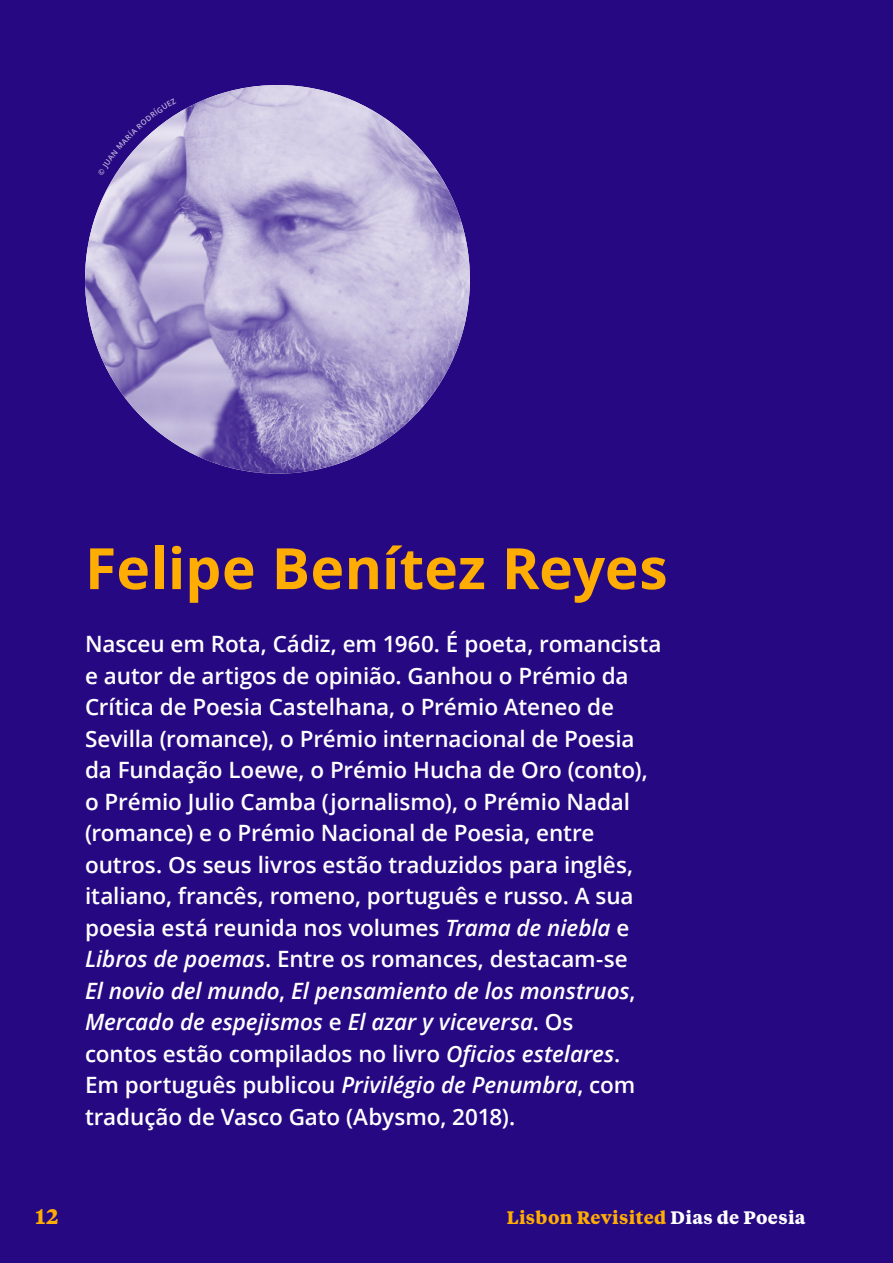
<style>
.page{position:relative;width:893px;height:1263px;background:#260882}
.page>*{position:absolute;margin:0;border:0;box-sizing:border-box;transform-origin:0 0}
.t1{font:700 57px "Open Sans";color:#ffac03}
.t2{font:600 22.5px/31.5px "Open Sans";letter-spacing:-.005em;color:#fff}
.t3{font:700 21px "Tiempos Text";color:#ffac03}
.t4{font:700 18px "Tiempos Text";letter-spacing:.02em;color:#ffac03}
.s1{font-style:italic}
.s2{color:#fff}
</style>
<div class="page">
<img style="left:85px;top:85px;width:385px;height:389px">
<svg style="left:98px;top:98px;width:78px;height:77px"></svg>
<h1 class="t1" style="left:85px;top:528px;width:584px">Felipe Benítez Reyes</h1>
<p class="t2" style="left:85px;top:628px;width:578px">Nasceu em Rota, Cádiz, em 1960. É poeta, romancista e autor de artigos de opinião. Ganhou o Prémio da Crítica de Poesia Castelhana, o Prémio Ateneo de Sevilla (romance), o Prémio internacional de Poesia da Fundação Loewe, o Prémio Hucha de Oro (conto),</p>
<p class="t2" style="left:85px;top:785px;width:552px">o Prémio Julio Camba (jornalismo), o Prémio Nadal (romance) e o Prémio Nacional de Poesia, entre outros. Os seus livros estão traduzidos para inglês, italiano, francês, romeno, português e russo. A sua poesia está reunida nos volumes <span class="s1">Trama de niebla</span> e <span class="s1">Libros de poemas</span>. Entre os romances, destacam-se <span class="s1">El novio del mundo</span>, <span class="s1">El pensamiento de los monstruos</span>, <span class="s1">Mercado de espejismos</span> e <span class="s1">El azar y viceversa</span>. Os contos estão compilados no livro <span class="s1">Oficios estelares</span>.<br>Em português publicou <span class="s1">Privilégio de Penumbra</span>, com tradução de Vasco Gato (Abysmo, 2018).</p>
<p class="t3" style="left:35px;top:1201px;width:25px">12</p>
<p class="t4" style="left:507px;top:1204px;width:300px">Lisbon Revisited <span class="s2">Dias de Poesia</span></p>
</div>
